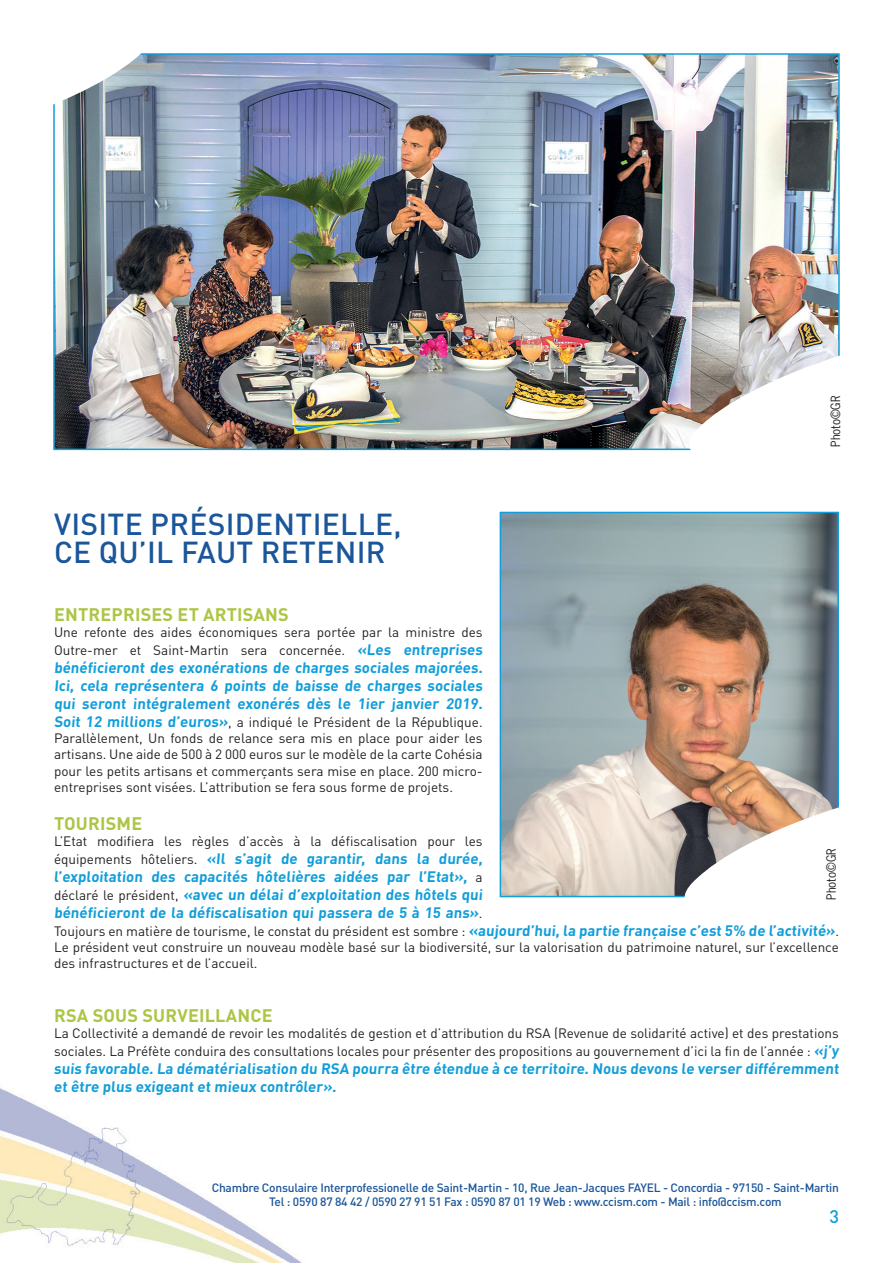
<style>
.page{position:relative;width:893px;height:1263px;background:#fff}
.page>*{position:absolute;margin:0;border:0;box-sizing:border-box;transform-origin:0 0}
.t1{font:500 30px/28.5px "DINOT";letter-spacing:.01em;color:#1a5699}
.t2{font:700 18px "DINOT";letter-spacing:.01em;color:#abc645}
.t3{font:500 18px "DINOT";color:#119eda}
.t4{font:700 15px/18px "DINOT";color:#119eda;text-align:justify}
.t5{font:13.5px/16.2px "DINOT";color:#231f20}
.t6{font:500 12px/14.4px "DINOT";letter-spacing:-.02em;color:#1a5699;text-align:center}
.t7{font:12px "News Gothic Std";color:#231f20;scale:.95 1}
.s1{font-weight:700;font-size:15px;color:#119eda}
.s2{font-weight:400;font-size:13.5px;color:#231f20}
</style>
<div class="page">
<img style="left:0;top:1088px;width:302px;height:175px">
<img style="left:503px;top:515px;width:333px;height:379px">
<div style="left:500px;top:512px;width:339px;height:385px;border:2px solid #119eda"></div>
<svg style="left:639px;top:794px;width:200px;height:104px"></svg>
<img style="left:56px;top:56px;width:781px;height:391px">
<svg style="left:643px;top:341px;width:197px;height:110px"></svg>
<svg style="left:53px;top:53px;width:147px;height:84px"></svg>
<h1 class="t1" style="left:54px;top:509px;width:349px">VISITE PRÉSIDENTIELLE,<br>CE QU’IL FAUT RETENIR</h1>
<p class="t7" style="left:828px;top:447px;width:55px;rotate:-90deg">Photo©GR</p>
<h2 class="t2" style="left:54px;top:602px;width:236px">ENTREPRISES ET ARTISANS</h2>
<p class="t5" style="left:54px;top:623px;width:432px;line-height:18px">Une refonte des aides économiques sera portée par la ministre des<br>Outre-mer et Saint-Martin sera concernée. <span class="s1">«Les entreprises</span></p>
<p class="t4" style="left:54px;top:658px;width:432px">bénéficieront des exonérations de charges sociales majorées.<br>Ici, cela représentera 6 points de baisse de charges sociales qui seront intégralement exonérés dès le 1ier janvier 2019.</p>
<p class="t5" style="left:54px;top:714px;width:430px;text-align:justify"><span class="s1">Soit 12 millions d’euros»</span>, a indiqué le Président de la République.<br>Parallèlement, Un fonds de relance sera mis en place pour aider les artisans. Une aide de 500 à 2 000 euros sur le modèle de la carte Cohésia pour les petits artisans et commerçants sera mise en place. 200 micro&shy;entreprises sont visées. L’attribution se fera sous forme de projets.</p>
<h2 class="t2" style="left:54px;top:811px;width:90px">TOURISME</h2>
<p class="t5" style="left:54px;top:832px;width:430px">L’Etat modifiera les règles d’accès à la défiscalisation pour les</p>
<p class="t4" style="left:54px;top:849px;width:432px"><span class="s2">équipements hôteliers.</span> «Il s’agit de garantir, dans la durée, l’exploitation des capacités hôtelières aidées par l’Etat», <span class="s2">a déclaré le président,</span> «avec un délai d’exploitation des hôtels qui bénéficieront de la défiscalisation qui passera de 5 à 15 ans»<span class="s2">.</span></p>
<p class="t5" style="left:54px;top:922px;width:786px;text-align:justify">Toujours en matière de tourisme, le constat du président est sombre : <span class="s1">«aujourd’hui, la partie française c’est 5% de l’activité»</span>.<br>Le président veut construire un nouveau modèle basé sur la biodiversité, sur la valorisation du patrimoine naturel, sur l’excellence des infrastructures et de l’accueil.</p>
<p class="t7" style="left:824px;top:900px;width:55px;rotate:-90deg">Photo©GR</p>
<h2 class="t2" style="left:54px;top:1004px;width:220px">RSA SOUS SURVEILLANCE</h2>
<p class="t5" style="left:54px;top:1024px;width:786px;line-height:18px">La Collectivité a demandé de revoir les modalités de gestion et d’attribution du RSA (Revenue de solidarité active) et des prestations sociales. La Préfète conduira des consultations locales pour présenter des propositions au gouvernement d’ici la fin de l’année : <span class="s1">«j’y</span></p>
<p class="t4" style="left:54px;top:1059px;width:788px">suis favorable. La dématérialisation du RSA pourra être étendue à ce territoire. Nous devons le verser différemment et être plus exigeant et mieux contrôler».</p>
<p class="t6" style="left:212px;top:1180px;width:629px">Chambre Consulaire Interprofessionelle de Saint-Martin - 10, Rue Jean-Jacques FAYEL - Concordia - 97150 - Saint-Martin<br>Tel : 0590 87 84 42 / 0590 27 91 51 Fax : 0590 87 01 19 Web : www.ccism.com - Mail : info@ccism.com</p>
<h2 class="t3" style="left:829px;top:1205px;width:11px">3</h2>
</div>
